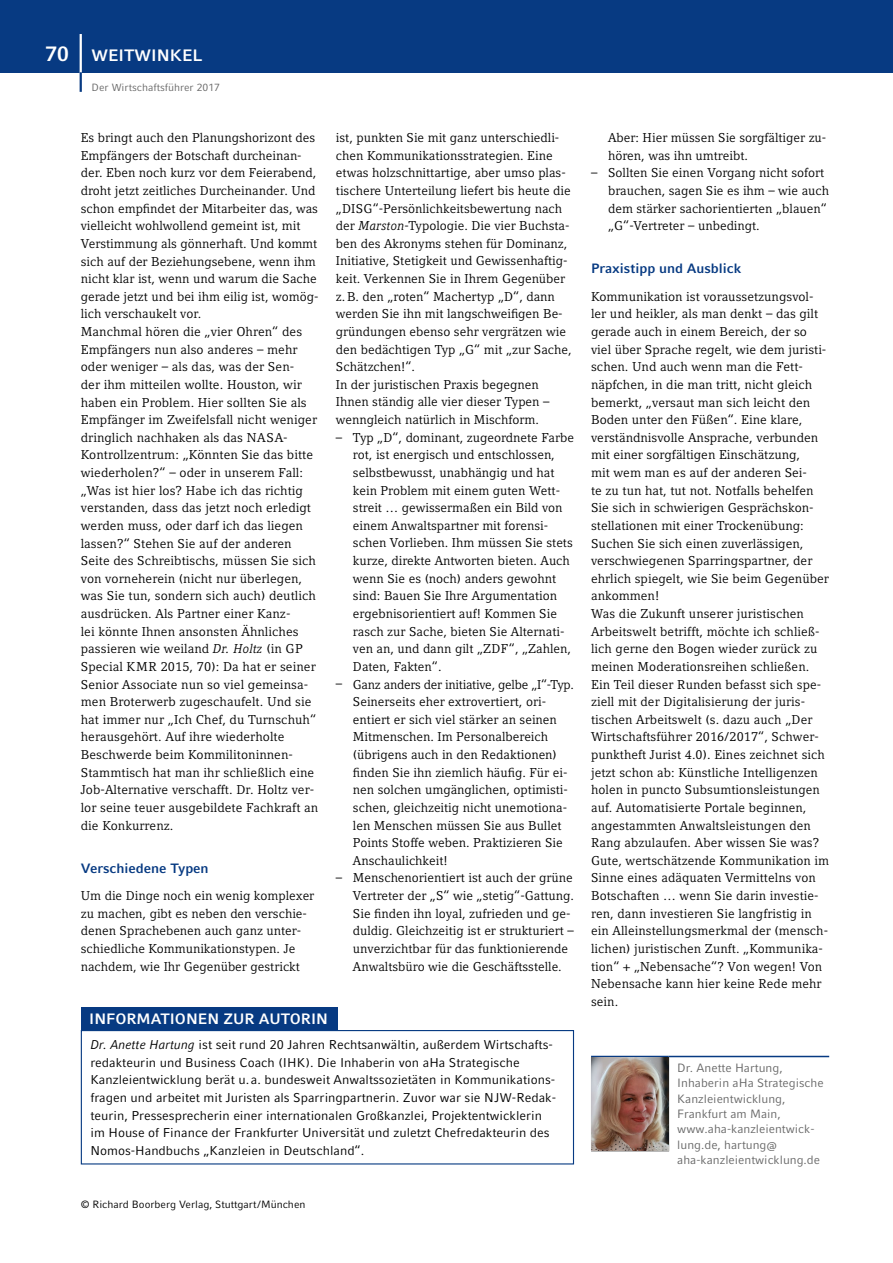
<style>
.page{position:relative;width:893px;height:1263px;background:#fff}
.page>*{position:absolute;margin:0;border:0;box-sizing:border-box;transform-origin:0 0}
.t1{font:700 16.5px "Compatil Fact LT Pro";color:#fff}
.t2{font:700 15px "Compatil Fact LT Pro";color:#fff}
.t3{font:700 13.5px "Compatil Fact LT Pro";color:#073a82}
.t4{font:12.75px/17.5px "Compatil Letter LT Pro";color:#000}
.t5{font:12.75px/17.5px "Compatil Fact LT Pro";color:#000}
.t6{font:12px/15.3px "Compatil Fact LT Pro";color:#676767}
.t7{font:10.5px "Compatil Fact LT Pro";color:#000}
.t8{font:10.5px "Compatil Fact LT Pro";color:#676767}
.s1{font-size:21px}
.s2{font-style:italic}
</style>
<div class="page">
<hr style="left:591px;top:1056px;width:78px;height:1px;background:#073a82">
<hr style="left:669px;top:1056px;width:160px;height:1px;background:#073a82">
<hr style="left:591px;top:1057px;width:1px;height:94px;background:#989898">
<hr style="left:668px;top:1057px;width:1px;height:94px;background:#989898">
<hr style="left:591px;top:1151px;width:78px;height:1px;background:#989898">
<img style="left:592px;top:1057px;width:76px;height:94px">
<div style="left:0;top:0;width:893px;height:72px;background:#073a82"></div>
<hr style="left:80px;top:34px;width:2px;height:40px;background:#fff">
<hr style="left:80px;top:72px;width:2px;height:20px;background:#073a82">
<div style="left:81px;top:1030px;width:493px;height:134px;border:1px solid #073a82"></div>
<div style="left:81px;top:1007px;width:256px;height:23px;background:#073a82"></div>
<p class="t1" style="left:46px;top:46px;width:74px"><span class="s1">70</span> Weitwinkel</p>
<p class="t8" style="left:92px;top:81px;width:130px">Der Wirtschaftsführer 2017</p>
<p class="t4" style="left:81px;top:129px;width:239px">Es bringt auch den Planungshorizont des Empfängers der Botschaft durcheinan&shy;der. Eben noch kurz vor dem Feierabend, droht jetzt zeitliches Durcheinander. Und schon empfindet der Mitarbeiter das, was vielleicht wohlwollend gemeint ist, mit Verstimmung als gönnerhaft. Und kommt sich auf der Beziehungsebene, wenn ihm nicht klar ist, wenn und warum die Sache gerade jetzt und bei ihm eilig ist, womög&shy;lich verschaukelt vor.<br>Manchmal hören die „vier Ohren“ des Empfängers nun also anderes – mehr oder weniger – als das, was der Sen-<br>der ihm mitteilen wollte. Houston, wir haben ein Problem. Hier sollten Sie als Empfänger im Zweifelsfall nicht weniger dringlich nachhaken als das NASA-Kontrollzentrum: „Könnten Sie das bitte wiederholen?“ – oder in unserem Fall: „Was ist hier los? Habe ich das richtig verstanden, dass das jetzt noch erledigt werden muss, oder darf ich das liegen lassen?“ Stehen Sie auf der anderen Seite des Schreibtischs, müssen Sie sich von vorneherein (nicht nur überlegen, was Sie tun, sondern sich auch) deutlich ausdrücken. Als Partner einer Kanz-<br>lei könnte Ihnen ansonsten Ähnliches passieren wie weiland <span class="s2">Dr. Holtz</span> (in GP Special KMR 2015, 70): Da hat er seiner Senior Associate nun so viel gemeinsa&shy;men Broterwerb zugeschaufelt. Und sie hat immer nur „Ich Chef, du Turnschuh“ herausgehört. Auf ihre wiederholte Beschwerde beim Kommilitoninnen-Stammtisch hat man ihr schließlich eine Job-Alternative verschafft. Dr. Holtz ver&shy;lor seine teuer ausgebildete Fachkraft an die Konkurrenz.</p>
<p class="t3" style="left:81px;top:860px;width:129px">Verschiedene Typen</p>
<p class="t4" style="left:81px;top:887px;width:235px">Um die Dinge noch ein wenig komplexer zu machen, gibt es neben den verschie&shy;denen Sprachebenen auch ganz unter&shy;schiedliche Kommunikationstypen. Je nachdem, wie Ihr Gegenüber gestrickt</p>
<p class="t4" style="left:336px;top:129px;width:237px">ist, punkten Sie mit ganz unterschiedli&shy;chen Kommunikationsstrategien. Eine etwas holzschnittartige, aber umso plas&shy;tischere Unterteilung liefert bis heute die „DISG“-Persönlichkeitsbewertung nach der <span class="s2">Marston</span>-Typologie. Die vier Buchsta&shy;ben des Akronyms stehen für Dominanz, Initiative, Stetigkeit und Gewissenhaftig&shy;keit. Verkennen Sie in Ihrem Gegenüber z.B. den „roten“ Machertyp „D“, dann werden Sie ihn mit langschweifigen Be&shy;gründungen ebenso sehr vergrätzen wie den bedächtigen Typ „G“ mit „zur Sache, Schätzchen!“.<br>In der juristischen Praxis begegnen Ihnen ständig alle vier dieser Typen – wenngleich natürlich in Mischform.</p>
<p class="t4" style="left:353px;top:429px;width:223px;text-indent:-17px">– Typ „D“, dominant, zugeordnete Farbe rot, ist energisch und entschlossen, selbstbewusst, unabhängig und hat kein Problem mit einem guten Wett&shy;streit … gewissermaßen ein Bild von einem Anwaltspartner mit forensi&shy;schen Vorlieben. Ihm müssen Sie stets kurze, direkte Antworten bieten. Auch wenn Sie es (noch) anders gewohnt sind: Bauen Sie Ihre Argumentation ergebnisorientiert auf! Kommen Sie rasch zur Sache, bieten Sie Alternati&shy;ven an, und dann gilt „ZDF“, „Zahlen, Daten, Fakten“.</p>
<p class="t4" style="left:353px;top:675px;width:223px;text-indent:-17px">– Ganz anders der initiative, gelbe „I“-Typ.<br>Seinerseits eher extrovertiert, ori&shy;entiert er sich viel stärker an seinen Mitmenschen. Im Personalbereich (übrigens auch in den Redaktionen) finden Sie ihn ziemlich häufig. Für ei&shy;nen solchen umgänglichen, optimisti&shy;schen, gleichzeitig nicht unemotiona&shy;len Menschen müssen Sie aus Bullet Points Stoffe weben. Praktizieren Sie Anschaulichkeit!</p>
<p class="t4" style="left:353px;top:869px;width:223px;text-indent:-17px">– Menschenorientiert ist auch der grüne Vertreter der „S“ wie „stetig“-Gattung.<br>Sie finden ihn loyal, zufrieden und ge&shy;duldig. Gleichzeitig ist er strukturiert – unverzichtbar für das funktionierende Anwaltsbüro wie die Geschäftsstelle.</p>
<p class="t2" style="left:89px;top:1010px;width:240px">INFORMATIONEN ZUR AUTORIN</p>
<p class="t5" style="left:90px;top:1036px;width:467px"><span class="s2">Dr. Anette Hartung</span> ist seit rund 20 Jahren Rechtsanwältin, außerdem Wirtschafts&shy;redakteurin und Business Coach (IHK). Die Inhaberin von aHa Strategische Kanzleientwicklung berät u.a. bundesweit Anwaltssozietäten in Kommunikations&shy;fragen und arbeitet mit Juristen als Sparringpartnerin. Zuvor war sie NJW-Redak&shy;teurin, Pressesprecherin einer internationalen Großkanzlei, Projektentwicklerin im House of Finance der Frankfurter Universität und zuletzt Chefredakteurin des Nomos-Handbuchs „Kanzleien in Deutschland“.</p>
<p class="t7" style="left:81px;top:1198px;width:226px">© Richard Boorberg Verlag, Stuttgart/München</p>
<p class="t4" style="left:608px;top:129px;width:220px">Aber: Hier müssen Sie sorgfältiger zu&shy;hören, was ihn umtreibt.</p>
<p class="t4" style="left:608px;top:164px;width:223px;text-indent:-17px">– Sollten Sie einen Vorgang nicht sofort brauchen, sagen Sie es ihm – wie auch dem stärker sachorientierten „blauen“ „G“-Vertreter – unbedingt.</p>
<p class="t3" style="left:591px;top:261px;width:152px">Praxistipp und Ausblick</p>
<p class="t4" style="left:591px;top:288px;width:240px">Kommunikation ist voraussetzungsvol&shy;ler und heikler, als man denkt – das gilt gerade auch in einem Bereich, der so viel über Sprache regelt, wie dem juristi&shy;schen. Und auch wenn man die Fett&shy;näpfchen, in die man tritt, nicht gleich bemerkt, „versaut man sich leicht den Boden unter den Füßen“. Eine klare, verständnisvolle Ansprache, verbunden mit einer sorgfältigen Einschätzung,<br>mit wem man es auf der anderen Sei-<br>te zu tun hat, tut not. Notfalls behelfen Sie sich in schwierigen Gesprächskon&shy;stellationen mit einer Trockenübung:<br>Suchen Sie sich einen zuverlässigen, verschwiegenen Sparringspartner, der ehrlich spiegelt, wie Sie beim Gegenüber ankommen!<br>Was die Zukunft unserer juristischen Arbeitswelt betrifft, möchte ich schließ&shy;lich gerne den Bogen wieder zurück zu meinen Moderationsreihen schließen.<br>Ein Teil dieser Runden befasst sich spe&shy;ziell mit der Digitalisierung der juris&shy;tischen Arbeitswelt (s. dazu auch „Der Wirtschaftsführer 2016/2017“, Schwer&shy;punktheft Jurist 4.0). Eines zeichnet sich jetzt schon ab: Künstliche Intelligenzen holen in puncto Subsumtionsleistungen auf. Automatisierte Portale beginnen, angestammten Anwaltsleistungen den Rang abzulaufen. Aber wissen Sie was?<br>Gute, wertschätzende Kommunikation im Sinne eines adäquaten Vermittelns von Botschaften … wenn Sie darin investie&shy;ren, dann investieren Sie langfristig in ein Alleinstellungsmerkmal der (mensch&shy;lichen) juristischen Zunft. „Kommunika&shy;tion“ + „Nebensache“? Von wegen! Von Nebensache kann hier keine Rede mehr sein.</p>
<p class="t6" style="left:677px;top:1060px;width:148px">Dr. Anette Hartung,<br>Inhaberin aHa Strategische<br>Kanzleientwicklung,<br>Frankfurt am Main, www.aha-kanzleientwick&shy;lung.de, hartung@ aha-kanzleientwicklung.de</p>
</div>
